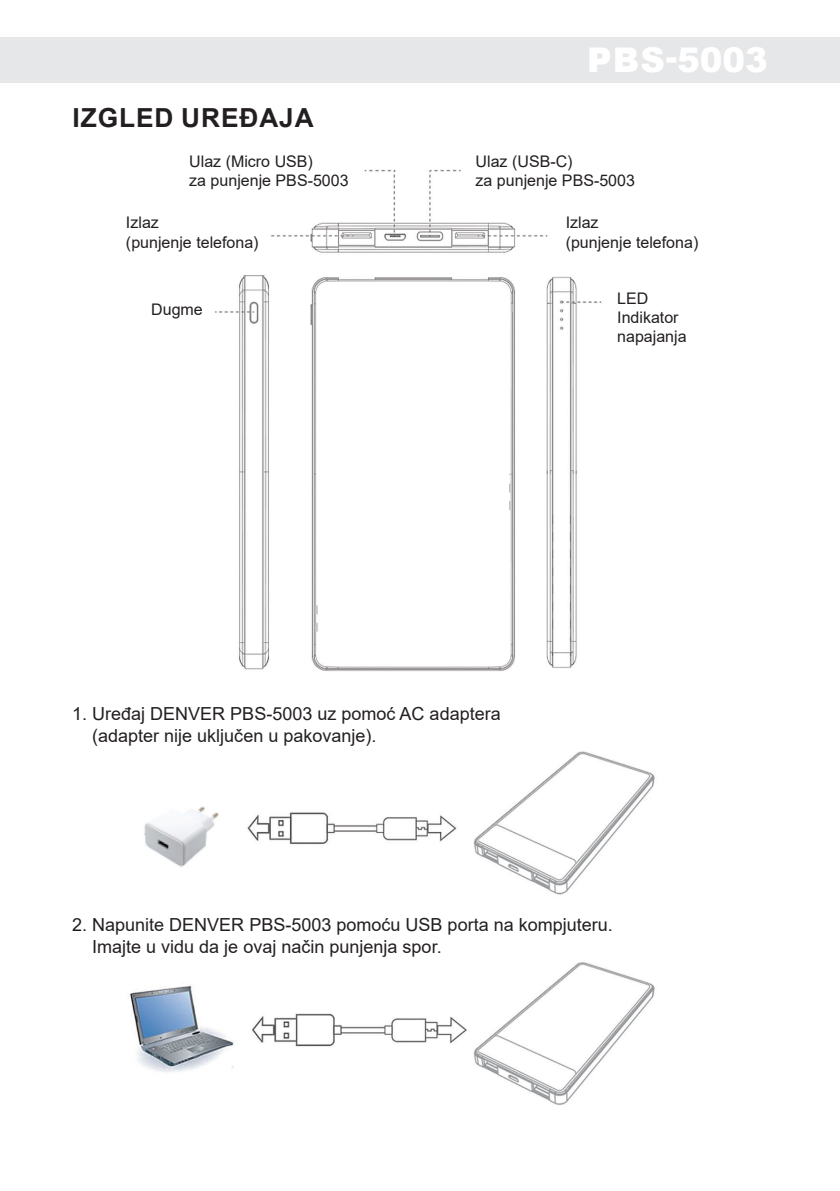
<style>
.page{position:relative;width:840px;height:1191px;background:#fff}
.page>*{position:absolute;margin:0;border:0;box-sizing:border-box;transform-origin:0 0}
.podnaslov{font:900 34px "Arial";color:#fff}
.copy_text{font:700 26.2px "Arial";letter-spacing:.035em;color:#231f20}
.copy_text-2{font:18px/21.6px "Arial";color:#231f20}
.copy_text-3{font:16px "Arial";color:#231f20}
</style>
<div class="page">
<div style="left:0;top:37px;width:839px;height:45px;background:#e6e7e9"></div>
<img style="left:215px;top:169px;width:387px;height:503px">
<img style="left:130px;top:751px;width:525px;height:354px">
<p class="copy_text" style="left:72px;top:99px;width:242px">IZGLED UREĐAJA</p>
<p class="copy_text-3" style="left:189px;top:150px;width:125px">Ulaz (Micro USB)</p>
<p class="copy_text-3" style="left:189px;top:169px;width:161px">za punjenje PBS-5003</p>
<p class="copy_text-3" style="left:126px;top:212px;width:34px">Izlaz</p>
<p class="copy_text-3" style="left:126px;top:231px;width:134px">(punjenje telefona)</p>
<p class="copy_text-3" style="left:151px;top:299px;width:53px">Dugme</p>
<p class="podnaslov" style="left:586px;top:35px;width:182px">PBS-5003</p>
<p class="copy_text-3" style="left:475px;top:150px;width:98px">Ulaz (USB-C)</p>
<p class="copy_text-3" style="left:475px;top:169px;width:161px">za punjenje PBS-5003</p>
<p class="copy_text-3" style="left:565px;top:212px;width:34px">Izlaz</p>
<p class="copy_text-3" style="left:565px;top:231px;width:134px">(punjenje telefona)</p>
<p class="copy_text-3" style="left:617px;top:287px;width:33px">LED</p>
<p class="copy_text-3" style="left:617px;top:306px;width:63px">Indikator</p>
<p class="copy_text-3" style="left:617px;top:325px;width:71px">napajanja</p>
<p class="copy_text-2" style="left:92px;top:702px;width:410px;text-indent:-20px">1. Uređaj DENVER PBS-5003 uz pomoć AC adaptera (adapter nije uključen u pakovanje).</p>
<p class="copy_text-2" style="left:92px;top:914px;width:522px;text-indent:-20px">2. Napunite DENVER PBS-5003 pomoću USB porta na kompjuteru.<br>Imajte u vidu da je ovaj način punjenja spor.</p>
</div>
